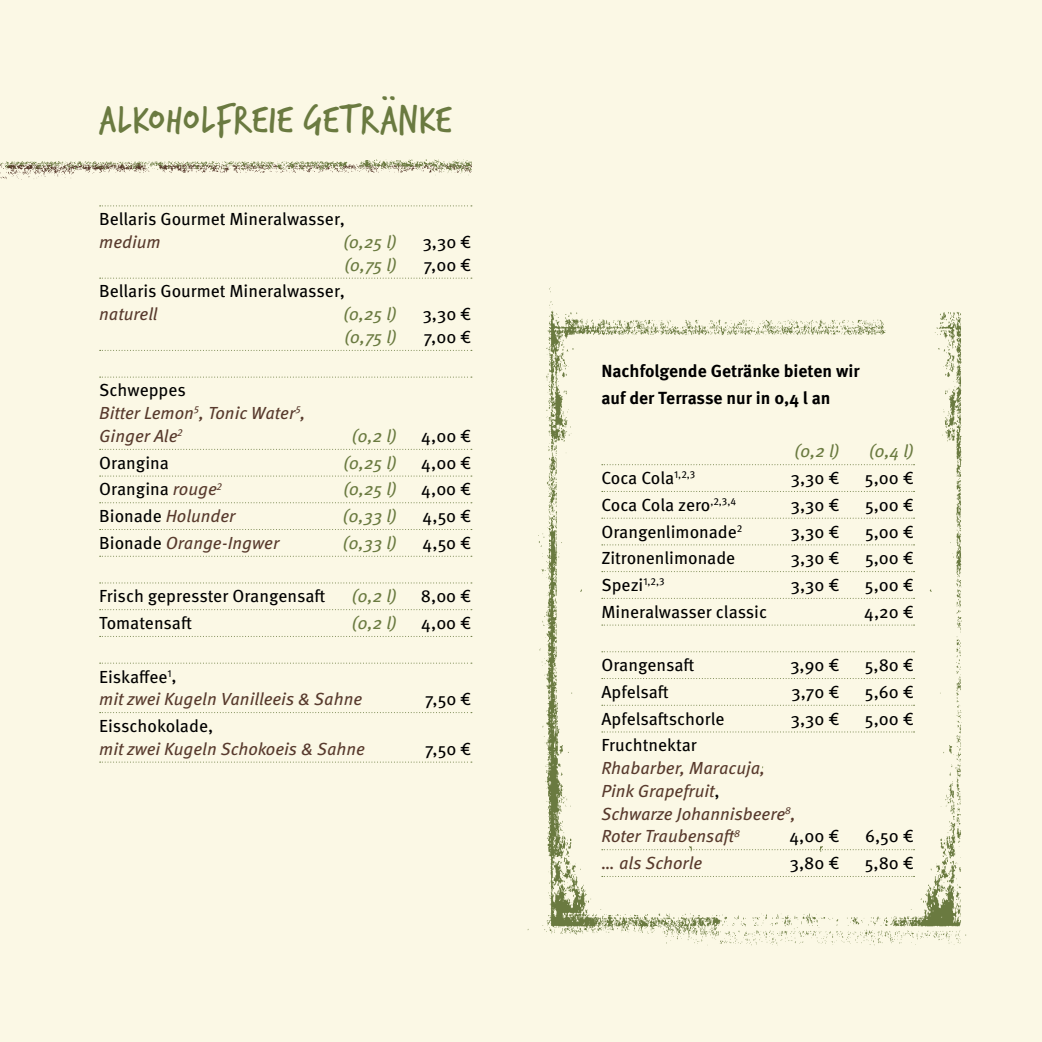
<style>
.page{position:relative;width:1042px;height:1042px;background:#fbf8e5}
.page>*{position:absolute;margin:0;border:0;box-sizing:border-box;transform-origin:0 0}
.t1{font:42px "Verveine";color:#6a7a40}
.t2{font:17.5px "Meta Pro";color:#000}
.t3{font:italic 17.5px/22.8px "Meta Pro";color:#583a2d}
.t4{font:italic 17.5px "Meta Pro";letter-spacing:.01em;color:#6a7a40}
.t5{font:700 17.5px/26.8px "Meta Pro";color:#000}
.s1{font-style:normal;color:#000}
.s2{font-style:italic;color:#583a2d}
</style>
<div class="page">
<img style="left:527px;top:287px;width:440px;height:659px">
<svg style="left:100px;top:205px;width:372px;height:1px"></svg>
<svg style="left:100px;top:278px;width:372px;height:1px"></svg>
<svg style="left:100px;top:350px;width:372px;height:1px"></svg>
<svg style="left:100px;top:377px;width:372px;height:1px"></svg>
<svg style="left:100px;top:449px;width:372px;height:1px"></svg>
<svg style="left:100px;top:476px;width:372px;height:1px"></svg>
<svg style="left:100px;top:502px;width:372px;height:1px"></svg>
<svg style="left:100px;top:529px;width:372px;height:1px"></svg>
<svg style="left:100px;top:556px;width:372px;height:1px"></svg>
<svg style="left:100px;top:582px;width:372px;height:1px"></svg>
<svg style="left:100px;top:609px;width:372px;height:1px"></svg>
<svg style="left:100px;top:636px;width:372px;height:1px"></svg>
<svg style="left:100px;top:663px;width:372px;height:1px"></svg>
<svg style="left:100px;top:712px;width:372px;height:1px"></svg>
<svg style="left:100px;top:761px;width:372px;height:1px"></svg>
<svg style="left:602px;top:464px;width:312px;height:1px"></svg>
<svg style="left:602px;top:491px;width:312px;height:1px"></svg>
<svg style="left:602px;top:518px;width:312px;height:1px"></svg>
<svg style="left:602px;top:544px;width:312px;height:1px"></svg>
<svg style="left:602px;top:571px;width:312px;height:1px"></svg>
<svg style="left:602px;top:598px;width:312px;height:1px"></svg>
<svg style="left:602px;top:624px;width:312px;height:1px"></svg>
<svg style="left:602px;top:651px;width:312px;height:1px"></svg>
<svg style="left:602px;top:678px;width:312px;height:1px"></svg>
<svg style="left:602px;top:705px;width:312px;height:1px"></svg>
<svg style="left:602px;top:731px;width:312px;height:1px"></svg>
<svg style="left:602px;top:849px;width:312px;height:1px"></svg>
<svg style="left:602px;top:876px;width:312px;height:1px"></svg>
<img style="left:0;top:159px;width:471px;height:21px">
<h1 class="t1" style="left:99px;top:90px;width:354px">ALKOHOLFREIE GETRÄNKE</h1>
<p class="t2" style="left:99px;top:206px;width:247px">Bellaris Gourmet Mineralwasser,</p>
<p class="t3" style="left:99px;top:229px;width:63px">medium</p>
<p class="t4" style="left:343px;top:229px;width:55px">(0,25 l)</p>
<p class="t2" style="left:423px;top:228px;width:50px">3,30 €</p>
<p class="t4" style="left:344px;top:251px;width:54px">(0,75 l)</p>
<p class="t2" style="left:424px;top:251px;width:49px">7,00 €</p>
<p class="t2" style="left:99px;top:278px;width:247px">Bellaris Gourmet Mineralwasser,</p>
<p class="t3" style="left:99px;top:302px;width:60px">naturell</p>
<p class="t4" style="left:343px;top:301px;width:55px">(0,25 l)</p>
<p class="t2" style="left:423px;top:301px;width:50px">3,30 €</p>
<p class="t4" style="left:344px;top:323px;width:54px">(0,75 l)</p>
<p class="t2" style="left:424px;top:323px;width:49px">7,00 €</p>
<p class="t3" style="left:99px;top:378px;width:208px"><span class="s1">Schweppes<br></span>Bitter Lemon<sup>5</sup>, Tonic Water<sup>5</sup>,<br>Ginger Ale<sup>2</sup></p>
<p class="t4" style="left:352px;top:422px;width:47px">(0,2 l)</p>
<p class="t2" style="left:421px;top:422px;width:52px">4,00 €</p>
<p class="t2" style="left:99px;top:449px;width:71px">Orangina</p>
<p class="t4" style="left:343px;top:449px;width:55px">(0,25 l)</p>
<p class="t2" style="left:421px;top:449px;width:52px">4,00 €</p>
<p class="t2" style="left:99px;top:476px;width:124px">Orangina <span class="s2">rouge</span><sup>2</sup></p>
<p class="t4" style="left:343px;top:476px;width:55px">(0,25 l)</p>
<p class="t2" style="left:421px;top:476px;width:52px">4,00 €</p>
<p class="t3" style="left:99px;top:503px;width:138px"><span class="s1">Bionade</span> Holunder</p>
<p class="t4" style="left:343px;top:503px;width:56px">(0,33 l)</p>
<p class="t2" style="left:422px;top:503px;width:50px">4,50 €</p>
<p class="t3" style="left:99px;top:530px;width:182px"><span class="s1">Bionade</span> Orange-Ingwer</p>
<p class="t4" style="left:343px;top:529px;width:56px">(0,33 l)</p>
<p class="t2" style="left:422px;top:529px;width:50px">4,50 €</p>
<p class="t2" style="left:99px;top:583px;width:228px">Frisch gepresster Orangensaft</p>
<p class="t4" style="left:352px;top:583px;width:47px">(0,2 l)</p>
<p class="t2" style="left:421px;top:583px;width:52px">8,00 €</p>
<p class="t2" style="left:99px;top:609px;width:94px">Tomatensaft</p>
<p class="t4" style="left:352px;top:609px;width:47px">(0,2 l)</p>
<p class="t2" style="left:421px;top:609px;width:52px">4,00 €</p>
<p class="t3" style="left:99px;top:664px;width:264px"><span class="s1">Eiskaffee</span><sup>1</sup><span class="s1">,<br></span>mit zwei Kugeln Vanilleeis &amp; Sahne</p>
<p class="t2" style="left:425px;top:686px;width:48px">7,50 €</p>
<p class="t2" style="left:99px;top:712px;width:116px">Eisschokolade,</p>
<p class="t3" style="left:99px;top:736px;width:267px">mit zwei Kugeln Schokoeis &amp; Sahne</p>
<p class="t2" style="left:425px;top:735px;width:48px">7,50 €</p>
<p class="t5" style="left:601px;top:356px;width:260px">Nachfolgende Getränke bieten wir auf der Terrasse nur in 0,4 l an</p>
<p class="t4" style="left:794px;top:438px;width:47px">(0,2 l)</p>
<p class="t4" style="left:869px;top:438px;width:47px">(0,4 l)</p>
<p class="t2" style="left:601px;top:464px;width:95px">Coca Cola<sup>1,2,3</sup></p>
<p class="t2" style="left:791px;top:464px;width:50px">3,30 €</p>
<p class="t2" style="left:865px;top:464px;width:50px">5,00 €</p>
<p class="t2" style="left:601px;top:491px;width:136px">Coca Cola zero<sup>,2,3,4</sup></p>
<p class="t2" style="left:791px;top:491px;width:50px">3,30 €</p>
<p class="t2" style="left:865px;top:491px;width:50px">5,00 €</p>
<p class="t2" style="left:601px;top:518px;width:142px">Orangenlimonade<sup>2</sup></p>
<p class="t2" style="left:791px;top:518px;width:50px">3,30 €</p>
<p class="t2" style="left:865px;top:518px;width:50px">5,00 €</p>
<p class="t2" style="left:601px;top:545px;width:135px">Zitronenlimonade</p>
<p class="t2" style="left:791px;top:545px;width:50px">3,30 €</p>
<p class="t2" style="left:865px;top:545px;width:50px">5,00 €</p>
<p class="t2" style="left:601px;top:571px;width:65px">Spezi<sup>1,2,3</sup></p>
<p class="t2" style="left:791px;top:571px;width:50px">3,30 €</p>
<p class="t2" style="left:865px;top:571px;width:50px">5,00 €</p>
<p class="t2" style="left:601px;top:598px;width:167px">Mineralwasser classic</p>
<p class="t2" style="left:864px;top:598px;width:51px">4,20 €</p>
<p class="t2" style="left:601px;top:652px;width:95px">Orangensaft</p>
<p class="t2" style="left:790px;top:652px;width:51px">3,90 €</p>
<p class="t2" style="left:865px;top:652px;width:51px">5,80 €</p>
<p class="t2" style="left:601px;top:678px;width:69px">Apfelsaft</p>
<p class="t2" style="left:791px;top:678px;width:50px">3,70 €</p>
<p class="t2" style="left:865px;top:678px;width:51px">5,60 €</p>
<p class="t2" style="left:601px;top:705px;width:125px">Apfelsaftschorle</p>
<p class="t2" style="left:791px;top:705px;width:50px">3,30 €</p>
<p class="t2" style="left:865px;top:705px;width:50px">5,00 €</p>
<p class="t2" style="left:601px;top:732px;width:97px">Fruchtnektar</p>
<p class="t3" style="left:601px;top:755px;width:196px">Rhabarber, Maracuja,<br>Pink Grapefruit<span class="s1">,<br></span>Schwarze Johannisbeere<sup>8</sup>,<br>Roter Traubensaft<sup>8</sup></p>
<p class="t2" style="left:789px;top:823px;width:52px">4,00 €</p>
<p class="t2" style="left:865px;top:823px;width:50px">6,50 €</p>
<p class="t3" style="left:601px;top:850px;width:103px">… als Schorle</p>
<p class="t2" style="left:790px;top:849px;width:51px">3,80 €</p>
<p class="t2" style="left:865px;top:849px;width:51px">5,80 €</p>
</div>
